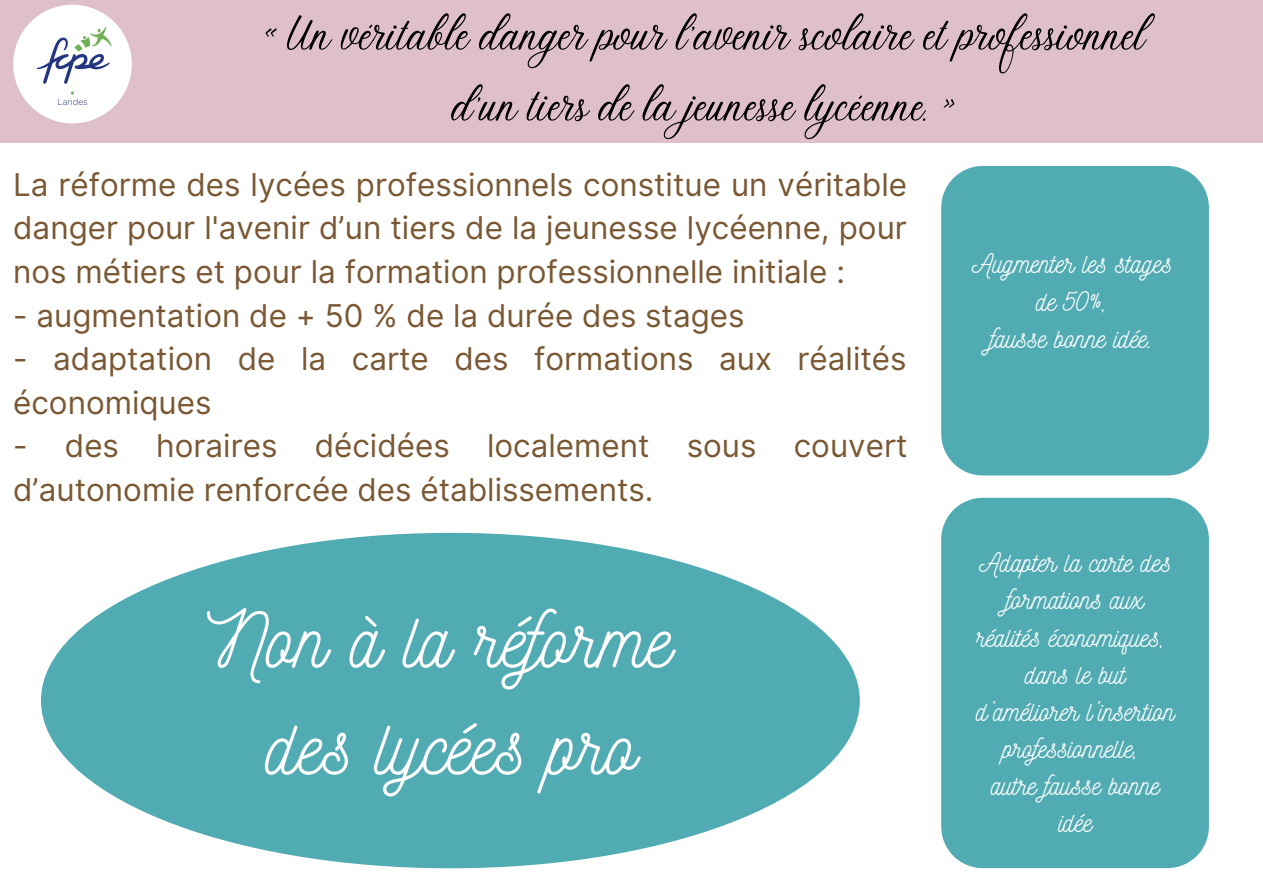
<style>
.page{position:relative;width:1263px;height:894px;background:#fff}
.page>*{position:absolute;margin:0;border:0;box-sizing:border-box;transform-origin:0 0}
.t1{font:76.95px/106.8px "Nickainley";color:#fff;text-align:center}
.t2{font:51px/70.8px "Stoic";color:#000;text-align:center}
.t3{font:31.35px/43.5px "Inter";color:#795833}
.t4{font:27px/37px "Nickainley";color:#fff;text-align:center}
</style>
<div class="page">
<div style="left:0;top:0;width:1263px;height:143px;background:#dfbfca"></div>
<img style="left:13px;top:5px;width:119px;height:118px;border-radius:50%">
<div style="left:41px;top:532px;width:819px;height:336px;background:#51abb2;border-radius:50%"></div>
<div style="left:941px;top:166px;width:268px;height:309px;background:#51abb2"></div>
<div style="left:941px;top:497px;width:268px;height:370px;background:#51abb2"></div>
<h2 class="t2" style="left:262px;top:4px;width:884px">« Un véritable danger pour l’avenir scolaire et professionnel d’un tiers de la jeunesse lycéenne. »</h2>
<p class="t3" style="left:13px;top:162px;width:895px;text-align:justify">La réforme des lycées professionnels constitue un véritable danger pour l'avenir d’un tiers de la jeunesse lycéenne, pour nos métiers et pour la formation professionnelle initiale :</p>
<p class="t3" style="left:13px;top:293px;width:733px">- augmentation de + 50 % de la durée des stages</p>
<p class="t3" style="left:13px;top:337px;width:895px">- adaptation de la carte des formations aux réalités économiques</p>
<p class="t3" style="left:13px;top:424px;width:896px">- des horaires décidées localement sous couvert d’autonomie renforcée des établissements.</p>
<h1 class="t1" style="left:207px;top:583px;width:466px">Non à la réforme des lycées pro</h1>
<p class="t4" style="left:972px;top:244px;width:202px">Augmenter les stages de 50%,<br>fausse bonne idée.</p>
<p class="t4" style="left:976px;top:543px;width:200px">Adapter la carte des formations aux réalités économiques, dans le but d’améliorer l’insertion professionnelle,<br>autre fausse bonne idée</p>
</div>
